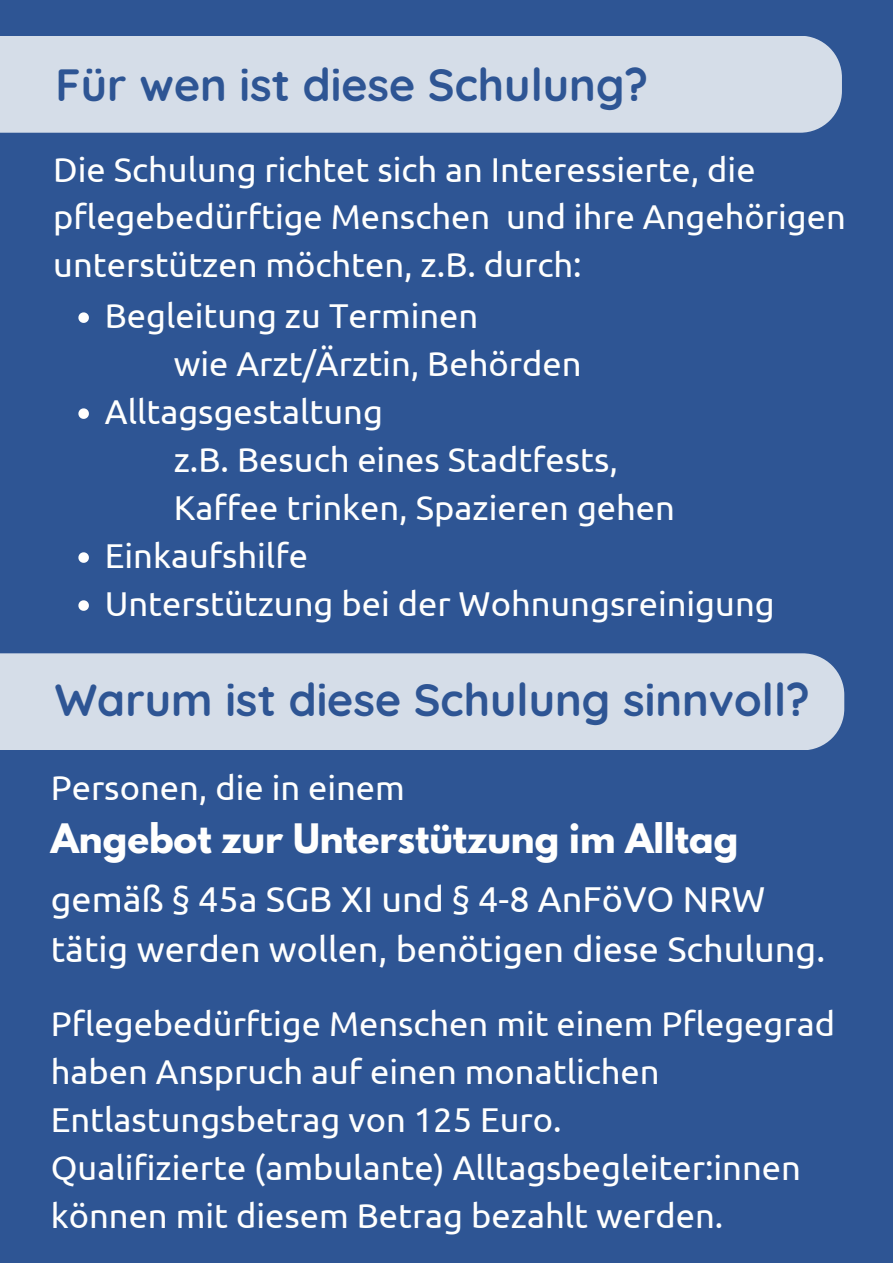
<style>
.page{position:relative;width:893px;height:1264px;background:#fff}
.page>*{position:absolute;margin:0;border:0;box-sizing:border-box;transform-origin:0 0}
.t1{font:700 45px "Quicksand";color:#2e5594}
.t2{font:36px/50.2px "Ubuntu";color:#fffffe}
.t3{font:700 36px "League Spartan";color:#fffffe}
.t4{font:34.5px/48px "Ubuntu";color:#fffffe}
</style>
<div class="page">
<div style="left:0;top:0;width:892px;height:1262px;background:#2e5594"></div>
<div style="left:0;top:36px;width:841px;height:97px;background:#d5dde8"></div>
<div style="left:0;top:653px;width:844px;height:97px;background:#d5dde8"></div>
<svg style="left:78px;top:312px;width:11px;height:11px"></svg>
<svg style="left:78px;top:408px;width:11px;height:11px"></svg>
<svg style="left:78px;top:552px;width:11px;height:11px"></svg>
<svg style="left:78px;top:600px;width:11px;height:11px"></svg>
<p class="t1" style="left:56px;top:56px;width:594px">Für wen ist diese Schulung?</p>
<p class="t4" style="left:53px;top:146px;width:794px;line-height:47.2px">Die Schulung richtet sich an Interessierte, die pflegebedürftige Menschen und ihre Angehörigen unterstützen möchten, z.B. durch:</p>
<p class="t4" style="left:105px;top:291px;width:375px">Begleitung zu Terminen</p>
<p class="t4" style="left:174px;top:339px;width:409px">wie Arzt/Ärztin, Behörden</p>
<p class="t4" style="left:105px;top:387px;width:280px">Alltagsgestaltung</p>
<p class="t4" style="left:174px;top:435px;width:445px">z.B. Besuch eines Stadtfests,</p>
<p class="t4" style="left:174px;top:483px;width:503px">Kaffee trinken, Spazieren gehen</p>
<p class="t4" style="left:105px;top:531px;width:205px">Einkaufshilfe</p>
<p class="t4" style="left:105px;top:579px;width:671px">Unterstützung bei der Wohnungsreinigung</p>
<p class="t1" style="left:55px;top:671px;width:756px">Warum ist diese Schulung sinnvoll?</p>
<p class="t4" style="left:51px;top:763px;width:355px">Personen, die in einem</p>
<p class="t3" style="left:51px;top:820px;width:689px">Angebot zur Unterstützung im Alltag</p>
<p class="t2" style="left:51px;top:873px;width:776px">gemäß § 45a SGB XI und § 4-8 AnFöVO NRW tätig werden wollen, benötigen diese Schulung.</p>
<p class="t4" style="left:51px;top:999px;width:785px">Pflegebedürftige Menschen mit einem Pflegegrad haben Anspruch auf einen monatlichen<br>Entlastungsbetrag von 125 Euro.</p>
<p class="t4" style="left:51px;top:1142px;width:751px">Qualifizierte (ambulante) Alltagsbegleiter:innen können mit diesem Betrag bezahlt werden.</p>
</div>
